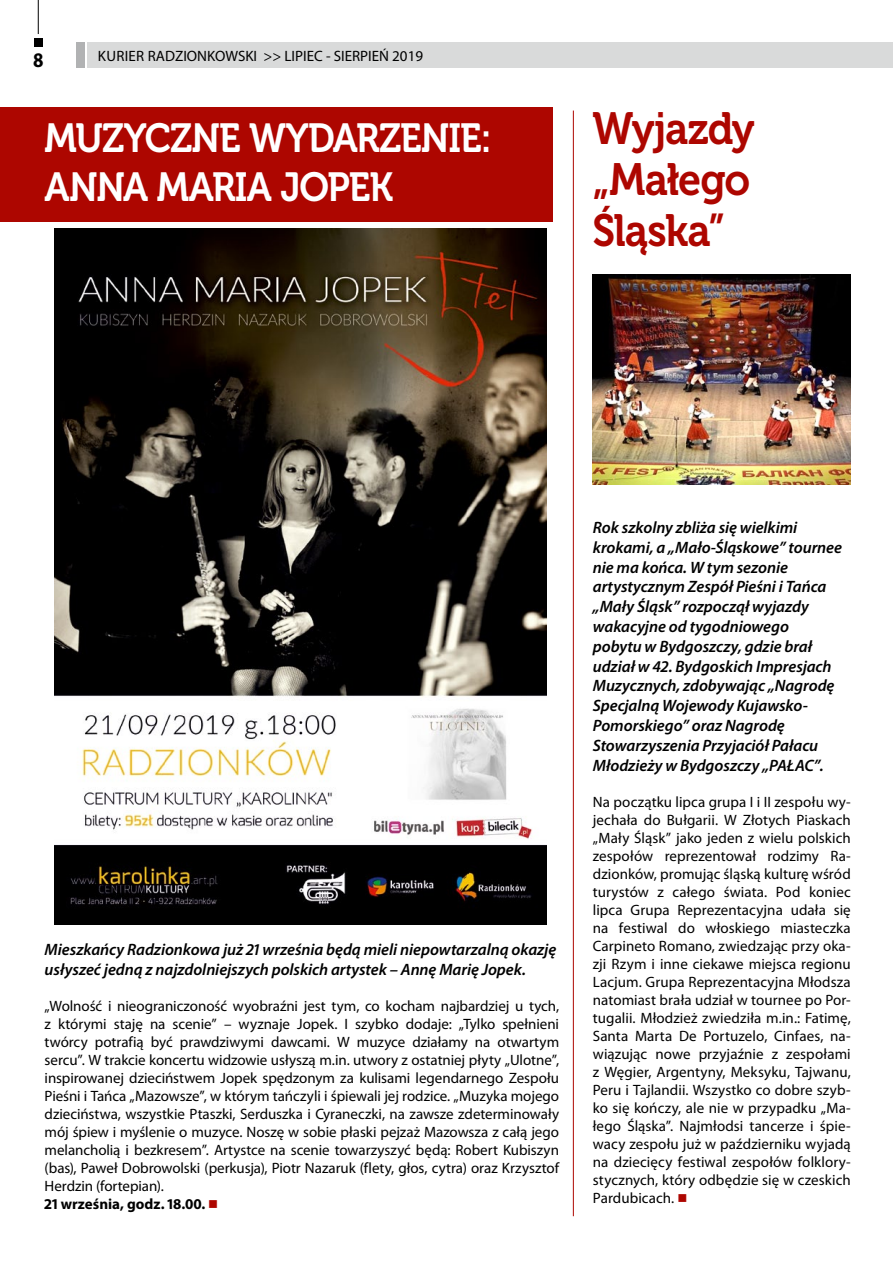
<style>
.page{position:relative;width:893px;height:1263px;background:#fff}
.page>*{position:absolute;margin:0;border:0;box-sizing:border-box;transform-origin:0 0}
.t1{font:45px/51px "Museo 700";letter-spacing:-.025em;color:#ad0600;text-align:justify;scale:.92 1}
.t2{font:40.5px/49.5px "Museo 700";letter-spacing:-.02em;color:#fff;scale:.92 1}
.t3{font:700 20.85px "Myriad Pro";color:#000;scale:.9 1}
.t4{font:italic 600 16.5px/19.8px "Myriad Pro";letter-spacing:-.005em;color:#000}
.t5{font:15px/18px "Myriad Pro";letter-spacing:-.005em;color:#000}
.s1{font-weight:700}
.s2{color:#ad0600}
</style>
<div class="page">
<div style="left:87px;top:43px;width:806px;height:25px;background:#d9dada"></div>
<div style="left:77px;top:43px;width:8px;height:25px;background:#b1b2b3"></div>
<hr style="left:38px;top:0;width:1px;height:34px;background:#000">
<div style="left:34px;top:38px;width:9px;height:9px;background:#000"></div>
<hr style="left:892px;top:0;width:1px;height:1263px;background:#fff">
<div style="left:0;top:107px;width:553px;height:115px;background:#ad0600"></div>
<hr style="left:573px;top:111px;width:1px;height:1105px;background:#ad0600">
<img style="left:54px;top:229px;width:492px;height:695px">
<img style="left:592px;top:275px;width:258px;height:209px">
<h3 class="t3" style="left:33px;top:46px;width:13px">8</h3>
<p class="t5" style="left:98px;top:47px;width:327px">Kuri er RADZIONKOWSKI &gt;&gt; LIPIEC - SIERPIEŃ 2019</p>
<h2 class="t2" style="left:45px;top:114px;width:488px">MUZYCZNE WYDARZENIE:<br>ANNA MARIA JOPEK</h2>
<h1 class="t1" style="left:592px;top:104px;width:178px">WYJAZDY „MAŁEGO ŚLĄSKA”</h1>
<p class="t4" style="left:45px;top:939px;width:513px">Mieszkańcy Radzionkowa już 21 września będą mieli niepowtarzalną okazję usłyszeć jedną z najzdolniejszych polskich artystek – Annę Marię Jopek.</p>
<p class="t5" style="left:45px;top:997px;width:516px">„Wolność i nieograniczoność wyobraźni jest tym, co kocham najbardziej u tych, z którymi staję na scenie” – wyznaje Jopek. I szybko dodaje: „Tylko spełnieni twórcy potrafią być prawdziwymi dawcami. W muzyce działamy na otwartym sercu”. W trakcie koncertu widzowie usłyszą m.in. utwory z ostatniej płyty „Ulotne”, inspirowanej dzieciństwem Jopek spędzonym za kulisami legendarnego Zespołu Pieśni i Tańca „Mazowsze”, w którym tańczyli i śpiewali jej rodzice. „Muzyka mojego dzieciństwa, wszystkie Ptaszki, Serduszka i Cyraneczki, na zawsze zdeterminowały mój śpiew i myślenie o muzyce. Noszę w sobie płaski pejzaż Mazowsza z całą jego melancholią i bezkresem”. Artystce na scenie towarzyszyć będą: Robert Kubiszyn (bas), Paweł Dobrowolski (perkusja), Piotr Nazaruk (flety, głos, cytra) oraz Krzysztof Herdzin (fortepian).<br><span class="s1">21 września, godz. 18.00.</span> <span class="s2">■</span></p>
<p class="t4" style="left:593px;top:517px;width:251px">Rok szkolny zbliża się wielkimi krokami, a „Mało-Śląskowe” tournee nie ma końca. W tym sezonie artystycznym Zespół Pieśni i Tańca „Mały Śląsk” rozpoczął wyjazdy wakacyjne od tygodniowego pobytu w Bydgoszczy, gdzie brał udział w 42. Bydgoskich Impresjach<br>Muzycznych, zdobywając „Nagrodę<br>Specjalną Wojewody Kujawsko-<br>Pomorskiego” oraz Nagrodę<br>Stowarzyszenia Przyjaciół Pałacu<br>Młodzieży w Bydgoszczy „PAŁAC”.</p>
<p class="t5" style="left:593px;top:792px;width:259px;text-align:justify">Na początku lipca grupa I i II zespołu wy&shy;jechała do Bułgarii. W Złotych Piaskach „Mały Śląsk” jako jeden z wielu polskich zespołów reprezentował rodzimy Ra&shy;dzionków, promując śląską kulturę wśród turystów z całego świata. Pod koniec lipca Grupa Reprezentacyjna udała się na festiwal do włoskiego miasteczka Carpineto Romano, zwiedzając przy oka&shy;zji Rzym i inne ciekawe miejsca regionu Lacjum. Grupa Reprezentacyjna Młodsza natomiast brała udział w tournee po Por&shy;tugalii. Młodzież zwiedziła m.in.: Fatimę, Santa Marta De Portuzelo, Cinfaes, na&shy;wiązując nowe przyjaźnie z zespołami z Węgier, Argentyny, Meksyku, Tajwanu, Peru i Tajlandii. Wszystko co dobre szyb&shy;ko się kończy, ale nie w przypadku „Ma&shy;łego Śląska”. Najmłodsi tancerze i śpie&shy;wacy zespołu już w październiku wyjadą na dziecięcy festiwal zespołów folklory&shy;stycznych, który odbędzie się w czeskich Pardubicach. <span class="s2">■</span></p>
</div>
